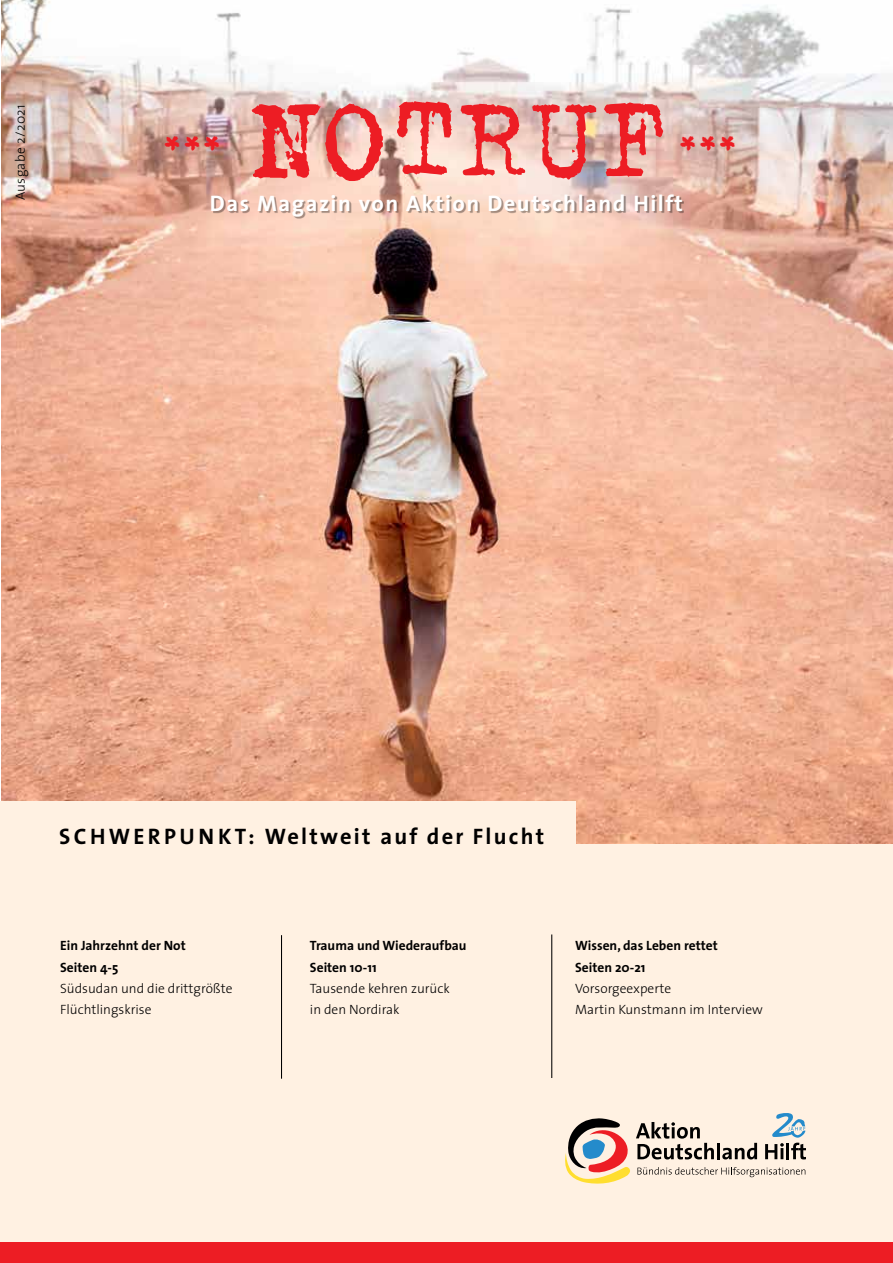
<style>
.page{position:relative;width:893px;height:1263px;background:#fff}
.page>*{position:absolute;margin:0;border:0;box-sizing:border-box;transform-origin:0 0}
.t1{font:126.6px "Trixie";color:#ed1d24}
.t2{font:36px "Trixie";color:#ed1d24}
.t3{font:700 22.5px "The Sans";letter-spacing:.07em;color:#fff}
.t4{font:700 22.5px "The Sans";letter-spacing:.1em;color:#000}
.t5{font:300 13.5px/21.3px "The Sans";color:#000}
.t6{font:700 13.5px/21.3px "The Sans";color:#000}
.t7{font:300 13.5px "The Sans";letter-spacing:.025em;color:#000}
</style>
<div class="page">
<div style="left:0;top:1242px;width:893px;height:21px;background:#ed1d24"></div>
<img style="left:2px;top:0;width:891px;height:844px">
<div style="left:0;top:844px;width:893px;height:398px;background:#fff1e2"></div>
<div style="left:0;top:801px;width:575px;height:53px;background:#fff1e2"></div>
<hr style="left:551px;top:934px;width:1px;height:144px;background:#000">
<div style="left:213px;top:196px;width:470px;height:22px;background:#000;opacity:.36"></div>
<hr style="left:281px;top:935px;width:1px;height:144px;background:#000">
<svg style="left:565px;top:1113px;width:241px;height:71px"></svg>
<p class="t7" style="left:9px;top:200px;width:97px;rotate:-90deg">Ausgabe 2/2021</p>
<h2 class="t2" style="left:162px;top:127px;width:61px">***</h2>
<h1 class="t1" style="left:250px;top:55px;width:419px">NOTRUF</h1>
<h2 class="t2" style="left:677px;top:127px;width:61px">***</h2>
<h3 class="t3" style="left:210px;top:185px;width:474px">Das Magazin von Aktion Deutschland Hilft</h3>
<h3 class="t4" style="left:59px;top:818px;width:487px">SCHWERPUNKT: Weltweit auf der Flucht</h3>
<p class="t6" style="left:60px;top:935px;width:127px">Ein Jahrzehnt der Not<br>Seiten 4-5</p>
<p class="t5" style="left:60px;top:977px;width:174px">Südsudan und die drittgrößte<br>Flüchtlingskrise</p>
<p class="t6" style="left:310px;top:935px;width:158px">Trauma und Wiederaufbau<br>Seiten 10-11</p>
<p class="t5" style="left:310px;top:977px;width:141px">Tausende kehren zurück in den Nordirak</p>
<p class="t6" style="left:575px;top:935px;width:144px">Wissen, das Leben rettet<br>Seiten 20-21</p>
<p class="t5" style="left:575px;top:977px;width:189px">Vorsorgeexperte<br>Martin Kunstmann im Interview</p>
</div>
